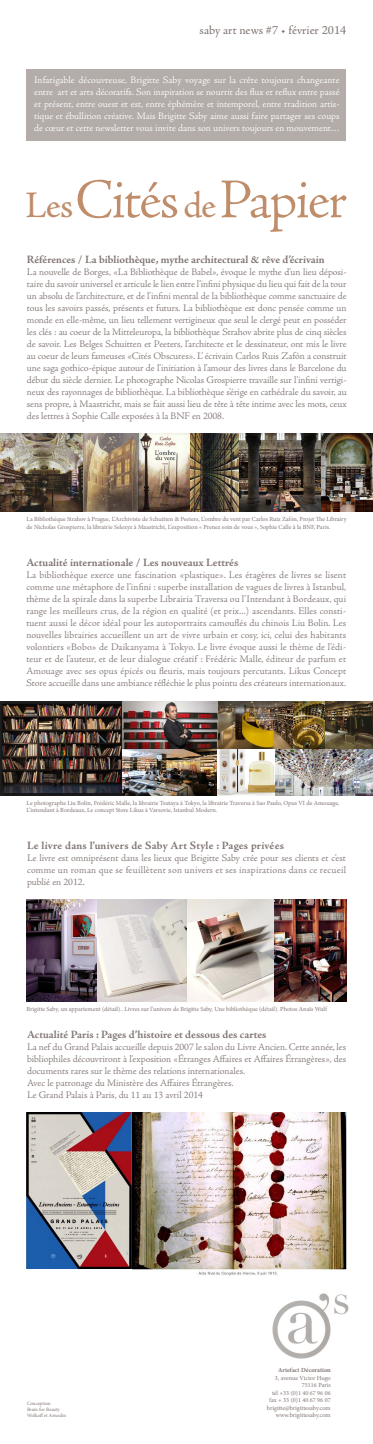
<style>
.page{position:relative;width:373px;height:1444px;background:#fff}
.page>*{position:absolute;margin:0;border:0;box-sizing:border-box;transform-origin:0 0}
.t1{font:300 56.25px "Adobe Jenson Pro";letter-spacing:-.03em;color:#c08d6a}
.t2{font:12.5px "Adobe Jenson Pro";color:#807572}
.t3{font:700 11.25px "Adobe Jenson Pro";letter-spacing:-.005em;color:#807572}
.t4{font:700 11.25px "Adobe Jenson Pro";letter-spacing:.015em;color:#807572}
.t5{font:300 10px/12px "Adobe Jenson Pro";color:#807572;text-align:justify}
.t6{font:300 10px/12px "Adobe Jenson Pro";letter-spacing:-.005em;color:#fff;text-align:justify}
.t7{font:6.25px/7.5px "Minion Pro";letter-spacing:-.005em;color:#807572}
.t8{font:700 6.25px "Minion Pro";color:#807572}
.t9{font:5px/6px "Minion Pro";color:#807572}
.s1{font-weight:400;font-size:37.5px}
</style>
<div class="page">
<div style="left:27px;top:69px;width:318px;height:72px;background:#b3aca9"></div>
<img style="left:0;top:434px;width:83px;height:77px">
<img style="left:83px;top:433px;width:289px;height:78px">
<img style="left:0;top:701px;width:122px;height:94px">
<img style="left:122px;top:701px;width:250px;height:48px">
<img style="left:122px;top:749px;width:153px;height:46px">
<img style="left:275px;top:749px;width:97px;height:46px">
<img style="left:27px;top:900px;width:318px;height:101px">
<img style="left:27px;top:1112px;width:105px;height:157px">
<img style="left:132px;top:1112px;width:213px;height:163px">
<img style="left:272px;top:1293px;width:77px;height:66px">
<p class="t2" style="left:199px;top:23px;width:148px">saby art news #7 • février 2014</p>
<p class="t6" style="left:34px;top:74px;width:306px">Infatigable découvreuse, Brigitte Saby voyage sur la crête toujours changeante entre art et arts décoratifs. Son inspiration se nourrit des flux et reflux entre passé et présent, entre ouest et est, entre éphémère et intemporel, entre tradition artis&shy;tique et ébullition créative. Mais Brigitte Saby aime aussi faire partager ses coups de cœur et cette newsletter vous invite dans son univers toujours en mouvement…</p>
<h1 class="t1" style="left:25px;top:168px;width:323px"><span class="s1">Les</span>Cités<span class="s1">de</span>Papier</h1>
<p class="t3" style="left:27px;top:253px;width:299px">Références / La bibliothèque, mythe architectural &amp; rêve d’écrivain</p>
<p class="t5" style="left:27px;top:266px;width:320px">La nouvelle de Borges, «La Bibliothèque de Babel», évoque le mythe d’un lieu déposi&shy;taire du savoir universel et articule le lien entre l’infini physique du lieu qui fait de la tour un absolu de l’architecture, et de l’infini mental de la bibliothèque comme sanctuaire de tous les savoirs passés, présents et futurs. La bibliothèque est donc pensée comme un monde en elle-même, un lieu tellement vertigineux que seul le clergé peut en posséder les clés : au coeur de la Mitteleuropa, la bibliothèque Strahov abrite plus de cinq siècles de savoir. Les Belges Schuitten et Peeters, l’architecte et le dessinateur, ont mis le livre au coeur de leurs fameuses «Cités Obscures». L’ écrivain Carlos Ruis Zafón a construit une saga gothico-épique autour de l’initiation à l’amour des livres dans le Barcelone du début du siècle dernier. Le photographe Nicolas Grospierre travaille sur l’infini vertigi&shy;neux des rayonnages de bibliothèque. La bibliothèque s’érige en cathédrale du savoir, au sens propre, à Maastricht, mais se fait aussi lieu de tête à tête intime avec les mots, ceux des lettres à Sophie Calle exposées à la BNF en 2008.</p>
<p class="t7" style="left:27px;top:516px;width:321px">La Bibliothèque Strahov à Prague, L’Archiviste de Schuitten &amp; Peeters, L’ombre du vent par Carlos Ruiz Zafón, Projet The Librairy de Nicholas Grospierre, la librairie Selexyz à Maastricht, L’exposition « Prenez soin de vous », Sophie Calle à la BNF, Paris.</p>
<p class="t3" style="left:26px;top:556px;width:213px">Actualité internationale / Les nouveaux Lettrés</p>
<p class="t5" style="left:26px;top:569px;width:321px">La bibliothèque exerce une fascination «plastique». Les étagères de livres se lisent comme une métaphore de l’infini : superbe installation de vagues de livres à Istanbul, thème de la spirale dans la superbe Librairia Traversa ou l’Intendant à Bordeaux, qui range les meilleurs crus, de la région en qualité (et prix...) ascendants. Elles consti&shy;tuent aussi le décor idéal pour les autoportraits camouflés du chinois Liu Bolin. Les nouvelles librairies accueillent un art de vivre urbain et cosy, ici, celui des habitants volontiers «Bobo» de Daikanyama à Tokyo. Le livre évoque aussi le thème de l’édi&shy;teur et de l’auteur, et de leur dialogue créatif : Frédéric Malle, éditeur de parfum et Amouage avec ses opus épicés ou fleuris, mais toujours percutants. Likus Concept Store accueille dans une ambiance réfléchie le plus pointu des créateurs internationaux.</p>
<p class="t7" style="left:27px;top:799px;width:313px">Le photographe Liu Bolin, Frédéric Malle, la librairie Tsutaya à Tokyo, la librairie Traversa à Sao Paulo, Opus VI de Amouage,<br>L’intendant à Bordeaux, Le concept Store Likus à Varsovie, Istanbul Modern.</p>
<p class="t4" style="left:27px;top:839px;width:258px">Le livre dans l’univers de Saby Art Style : Pages privées</p>
<p class="t5" style="left:27px;top:852px;width:320px">Le livre est omniprésent dans les lieux que Brigitte Saby crée pour ses clients et c’est comme un roman que se feuillètent son univers et ses inspirations dans ce recueil publié en 2012.</p>
<p class="t7" style="left:27px;top:1005px;width:301px">Brigitte Saby, un appartement (détail).. Livres sur l’univers de Brigitte Saby, Une bibliothèque (détail). Photos Anaïs Wulf</p>
<p class="t3" style="left:27px;top:1028px;width:240px">Actualité Paris : Pages d’histoire et dessous des cartes</p>
<p class="t5" style="left:27px;top:1041px;width:320px;text-align:left">La nef du Grand Palais accueille depuis 2007 le salon du Livre Ancien. Cette année, les bibliophiles découvriront à l’exposition «Étranges Affaires et Affaires Étrangères», des documents rares sur le thème des relations internationales.<br>Avec le patronage du Ministère des Affaires Étrangères.<br>Le Grand Palais à Paris, du 11 au 13 avril 2014</p>
<p class="t9" style="left:27px;top:1400px;width:41px">Conception<br>Brain for Beauty<br>Wolkoff et Arnodin</p>
<p class="t8" style="left:277px;top:1366px;width:54px">Artefact Décoration</p>
<p class="t7" style="left:266px;top:1374px;width:65px;text-align:right">3, avenue Victor Hugo<br>75116 Paris<br>tél +33 (0)1 40 67 96 06 fax + 33 (0)1 40 67 96 07 brigitte@brigittesaby.com www.brigittesaby.com</p>
</div>
